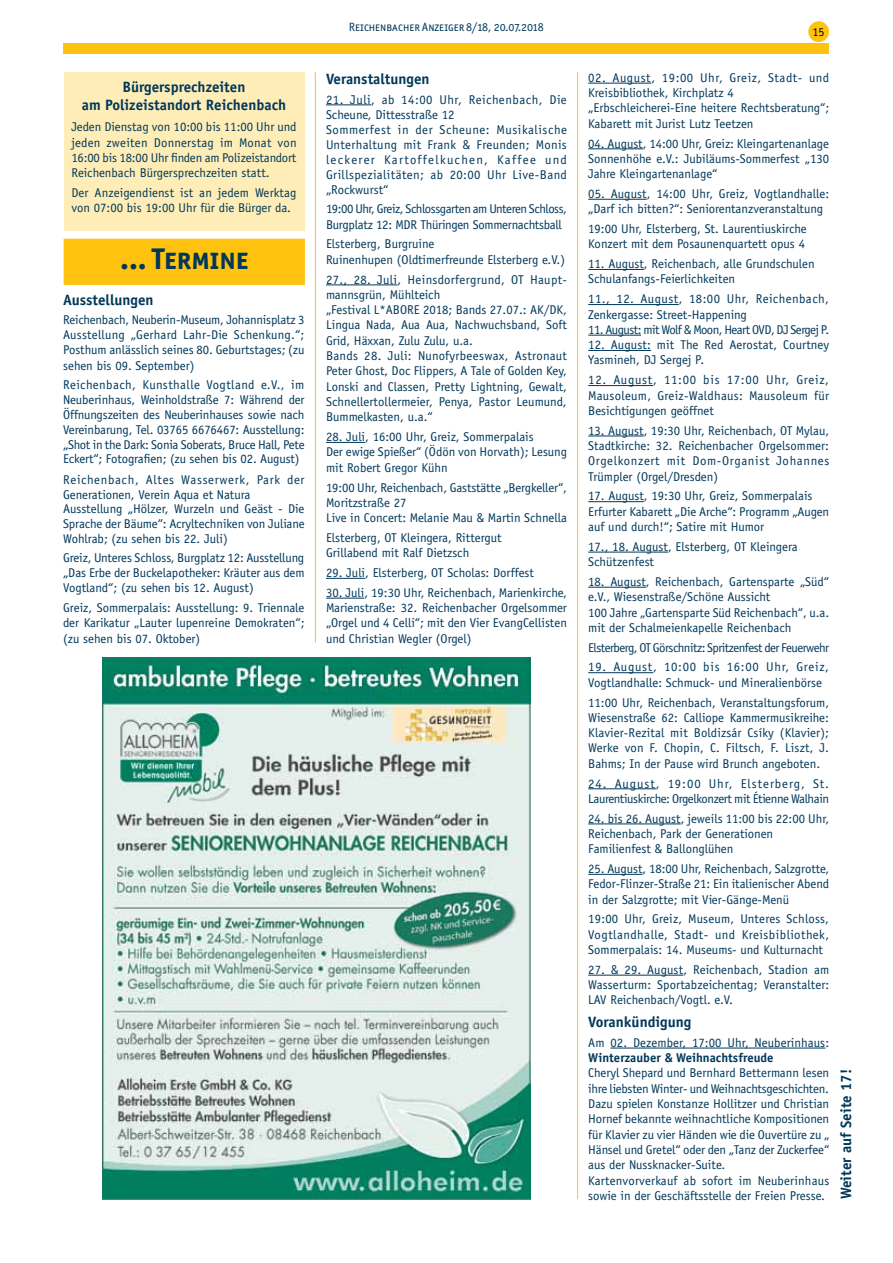
<style>
.page{position:relative;width:893px;height:1263px;background:#fff}
.page>*{position:absolute;margin:0;border:0;box-sizing:border-box;transform-origin:0 0}
.t1{font:30px "Officina San ITC Bold SC";color:#00385a}
.t2{font:700 15px/18px "Officina Sans";color:#00385a;text-align:center}
.t3{font:12.75px/15.3px "Officina Sans";color:#00385a}
.t4{font:12.75px/15px "Officina Sans";letter-spacing:.03em;color:#00385a}
.t5{font:12.75px "Officina Sans";letter-spacing:-.04em;color:#00385a}
.t6{font:12.75px/15.3px "Officina Sans";letter-spacing:-.035em;color:#00385a}
.t7{font:12.75px/15.3px "Officina Sans";letter-spacing:-.03em;color:#00385a}
.t8{font:700 12.75px "Officina Sans";color:#00385a}
.t9{font:12px "Officina San ITC Book SC";color:#00385a}
.t10{font:12px "Officina Sans";color:#000}
</style>
<div class="page">
<div style="left:809px;top:22px;width:19px;height:19px;background:#ffc20e;border-radius:50%"></div>
<div style="left:808px;top:21px;width:21px;height:21px;border:2px solid #ffc20e;border-radius:50%"></div>
<div style="left:64px;top:44px;width:765px;height:10px;background:#ffc20e"></div>
<div style="left:64px;top:72px;width:240px;height:158px;background:#ffedb7"></div>
<div style="left:64px;top:239px;width:241px;height:46px;background:#ffc20e;border:2px solid #ffc20e"></div>
<hr style="left:315px;top:72px;width:1px;height:570px;background:#ffc20e">
<hr style="left:577px;top:72px;width:1px;height:1127px;background:#ffc20e">
<hr style="left:326px;top:105px;width:45px;height:1px;background:#00385a">
<hr style="left:326px;top:285px;width:71px;height:1px;background:#00385a">
<hr style="left:326px;top:442px;width:39px;height:1px;background:#00385a">
<hr style="left:326px;top:578px;width:39px;height:1px;background:#00385a">
<hr style="left:326px;top:598px;width:38px;height:1px;background:#00385a">
<hr style="left:588px;top:83px;width:63px;height:1px;background:#00385a">
<hr style="left:588px;top:149px;width:55px;height:1px;background:#00385a">
<hr style="left:588px;top:199px;width:59px;height:1px;background:#00385a">
<hr style="left:588px;top:269px;width:56px;height:1px;background:#00385a">
<hr style="left:588px;top:304px;width:91px;height:1px;background:#00385a">
<hr style="left:588px;top:335px;width:53px;height:1px;background:#00385a">
<hr style="left:588px;top:350px;width:63px;height:1px;background:#00385a">
<hr style="left:588px;top:385px;width:65px;height:1px;background:#00385a">
<hr style="left:588px;top:436px;width:56px;height:1px;background:#00385a">
<hr style="left:588px;top:501px;width:56px;height:1px;background:#00385a">
<hr style="left:588px;top:552px;width:80px;height:1px;background:#00385a">
<hr style="left:588px;top:587px;width:58px;height:1px;background:#00385a">
<hr style="left:588px;top:672px;width:65px;height:1px;background:#00385a">
<hr style="left:588px;top:788px;width:68px;height:1px;background:#00385a">
<hr style="left:588px;top:824px;width:93px;height:1px;background:#00385a">
<hr style="left:588px;top:874px;width:54px;height:1px;background:#00385a">
<hr style="left:588px;top:975px;width:95px;height:1px;background:#00385a">
<hr style="left:610px;top:1048px;width:215px;height:1px;background:#00385a">
<img style="left:103px;top:658px;width:427px;height:541px">
<p class="t2" style="left:82px;top:78px;width:206px">Bürgersprechzeiten<br>am Polizeistandort Reichenbach</p>
<p class="t3" style="left:71px;top:119px;width:227px;text-align:justify">Jeden Dienstag von 10:00 bis 11:00 Uhr und jeden zweiten Donnerstag im Monat von 16:00 bis 18:00 Uhr finden am Polizeistandort Reichenbach Bürgersprechzeiten statt.</p>
<p class="t3" style="left:71px;top:185px;width:227px">Der Anzeigendienst ist an jedem Werktag von 07:00 bis 19:00 Uhr für die Bürger da.</p>
<h1 class="t1" style="left:120px;top:241px;width:130px">... Termine</h1>
<p class="t2" style="left:63px;top:291px;width:92px">Ausstellungen</p>
<p class="t3" style="left:63px;top:313px;width:243px;text-align:justify">Reichenbach, Neuberin-Museum, Johannisplatz 3<br>Ausstellung „Gerhard Lahr-Die Schenkung.“; Posthum anlässlich seines 80. Geburtstages; (zu sehen bis 09. September)</p>
<p class="t3" style="left:63px;top:377px;width:243px;line-height:14.9px;text-align:justify">Reichenbach, Kunsthalle Vogtland e.V., im Neuberinhaus, Weinholdstraße 7: Während der Öffnungszeiten des Neuberinhauses sowie nach Vereinbarung, Tel. 03765 6676467: Ausstellung: „Shot in the Dark: Sonia Soberats, Bruce Hall, Pete Eckert“; Fotografien; (zu sehen bis 02. August)</p>
<p class="t3" style="left:63px;top:472px;width:243px;line-height:14.7px">Reichenbach, Altes Wasserwerk, Park der Generationen, Verein Aqua et Natura Ausstellung „Hölzer, Wurzeln und Geäst - Die Sprache der Bäume“: Acryltechniken von Juliane Wohlrab; (zu sehen bis 22. Juli)</p>
<p class="t3" style="left:63px;top:551px;width:243px;text-align:justify">Greiz, Unteres Schloss, Burgplatz 12: Ausstellung „Das Erbe der Buckelapotheker: Kräuter aus dem Vogtland“; (zu sehen bis 12. August)</p>
<p class="t3" style="left:63px;top:600px;width:243px;text-align:justify">Greiz, Sommerpalais: Ausstellung: 9. Triennale der Karikatur „Lauter lupenreine Demokraten“; (zu sehen bis 07. Oktober)</p>
<p class="t9" style="left:349px;top:20px;width:196px">Reichenbacher Anzeiger 8/18, 20.07.2018</p>
<p class="t10" style="left:812px;top:25px;width:13px">15</p>
<p class="t2" style="left:326px;top:70px;width:105px">Veranstaltungen</p>
<p class="t4" style="left:326px;top:92px;width:242px">21. Juli, ab 14:00 Uhr, Reichenbach, Die Scheune, Dittesstraße 12<br>Sommerfest in der Scheune: Musikalische Unterhaltung mit Frank &amp; Freunden; Monis leckerer Kartoffelkuchen, Kaffee und Grillspezialitäten; ab 20:00 Uhr Live-Band „Rockwurst“</p>
<p class="t6" style="left:326px;top:201px;width:242px">19:00 Uhr, Greiz, Schlossgarten am Unteren Schloss,<br>Burgplatz 12: MDR Thüringen Sommernachtsball</p>
<p class="t3" style="left:326px;top:237px;width:241px">Elsterberg, Burgruine<br>Ruinenhupen (Oldtimerfreunde Elsterberg e.V.)</p>
<p class="t3" style="left:326px;top:272px;width:243px">27., 28. Juli, Heinsdorfergrund, OT Haupt&shy;mannsgrün, Mühlteich<br>„Festival L*ABORE 2018; Bands 27.07.: AK/DK, Lingua Nada, Aua Aua, Nachwuchsband, Soft Grid, Häxxan, Zulu Zulu, u.a.<br>Bands 28. Juli: Nunofyrbeeswax, Astronaut Peter Ghost, Doc Flippers, A Tale of Golden Key, Lonski and Classen, Pretty Lightning, Gewalt, Schnellertollermeier, Penya, Pastor Leumund, Bummelkasten, u.a.“</p>
<p class="t3" style="left:326px;top:429px;width:243px">28. Juli, 16:00 Uhr, Greiz, Sommerpalais<br>Der ewige Spießer“ (Ödön von Horvath); Lesung mit Robert Gregor Kühn</p>
<p class="t3" style="left:326px;top:480px;width:242px">19:00 Uhr, Reichenbach, Gaststätte „Bergkeller“,<br>Moritzstraße 27<br>Live in Concert: Melanie Mau &amp; Martin Schnella</p>
<p class="t3" style="left:326px;top:530px;width:177px">Elsterberg, OT Kleingera, Rittergut<br>Grillabend mit Ralf Dietzsch</p>
<p class="t3" style="left:326px;top:565px;width:210px">29. Juli, Elsterberg, OT Scholas: Dorffest</p>
<p class="t3" style="left:326px;top:585px;width:242px;text-align:justify">30. Juli, 19:30 Uhr, Reichenbach, Marienkirche, Marienstraße: 32. Reichenbacher Orgelsommer „Orgel und 4 Celli“; mit den Vier EvangCellisten und Christian Wegler (Orgel)</p>
<p class="t3" style="left:588px;top:70px;width:242px">02. August, 19:00 Uhr, Greiz, Stadt- und Kreisbibliothek, Kirchplatz 4 „Erbschleicherei-Eine heitere Rechtsberatung“; Kabarett mit Jurist Lutz Teetzen</p>
<p class="t3" style="left:588px;top:136px;width:242px;text-align:justify">04. August, 14:00 Uhr, Greiz: Kleingartenanlage Sonnenhöhe e.V.: Jubiläums-Sommerfest „130<br>Jahre Kleingartenanlage“</p>
<p class="t3" style="left:588px;top:186px;width:243px">05. August, 14:00 Uhr, Greiz, Vogtlandhalle: „Darf ich bitten?“: Seniorentanzveranstaltung</p>
<p class="t3" style="left:588px;top:221px;width:220px">19:00 Uhr, Elsterberg, St. Laurentiuskirche<br>Konzert mit dem Posaunenquartett opus 4</p>
<p class="t3" style="left:588px;top:256px;width:228px">11. August, Reichenbach, alle Grundschulen<br>Schulanfangs-Feierlichkeiten</p>
<p class="t3" style="left:588px;top:291px;width:242px">11., 12. August, 18:00 Uhr, Reichenbach,<br>Zenkergasse: Street-Happening</p>
<p class="t5" style="left:588px;top:322px;width:243px">11. August: mit Wolf &amp; Moon, Heart OVD, DJ Sergej P.</p>
<p class="t3" style="left:588px;top:337px;width:242px">12. August: mit The Red Aerostat, Courtney<br>Yasmineh, DJ Sergej P.</p>
<p class="t3" style="left:588px;top:372px;width:242px;text-align:justify">12. August, 11:00 bis 17:00 Uhr, Greiz, Mausoleum, Greiz-Waldhaus: Mausoleum für Besichtigungen geöffnet</p>
<p class="t3" style="left:588px;top:423px;width:243px;text-align:justify">13. August, 19:30 Uhr, Reichenbach, OT Mylau, Stadtkirche: 32. Reichenbacher Orgelsommer:<br>Orgelkonzert mit Dom-Organist Johannes Trümpler (Orgel/Dresden)</p>
<p class="t3" style="left:588px;top:488px;width:242px">17. August, 19:30 Uhr, Greiz, Sommerpalais<br>Erfurter Kabarett „Die Arche“: Programm „Augen auf und durch!“; Satire mit Humor</p>
<p class="t3" style="left:588px;top:539px;width:211px">17., 18. August, Elsterberg, OT Kleingera<br>Schützenfest</p>
<p class="t3" style="left:588px;top:574px;width:242px">18. August, Reichenbach, Gartensparte „Süd“ e.V., Wiesenstraße/Schöne Aussicht<br>100 Jahre „Gartensparte Süd Reichenbach“, u.a. mit der Schalmeienkapelle Reichenbach</p>
<p class="t5" style="left:588px;top:640px;width:242px">Elsterberg, OT Görschnitz: Spritzenfest der Feuerwehr</p>
<p class="t3" style="left:588px;top:659px;width:242px">19. August, 10:00 bis 16:00 Uhr, Greiz,<br>Vogtlandhalle: Schmuck- und Mineralienbörse</p>
<p class="t3" style="left:588px;top:695px;width:242px;text-align:justify">11:00 Uhr, Reichenbach, Veranstaltungsforum, Wiesenstraße 62: Calliope Kammermusikreihe:<br>Klavier-Rezital mit Boldizsár Csíky (Klavier); Werke von F. Chopin, C. Filtsch, F. Liszt, J.<br>Bahms; In der Pause wird Brunch angeboten.</p>
<p class="t7" style="left:588px;top:776px;width:242px">24. August, 19:00 Uhr, Elsterberg, St.<br>Laurentiuskirche: Orgelkonzert mit Étienne Walhain</p>
<p class="t3" style="left:588px;top:811px;width:242px">24. bis 26. August, jeweils 11:00 bis 22:00 Uhr,<br>Reichenbach, Park der Generationen<br>Familienfest &amp; Ballonglühen</p>
<p class="t3" style="left:588px;top:861px;width:243px;text-align:justify">25. August, 18:00 Uhr, Reichenbach, Salzgrotte, Fedor-Flinzer-Straße 21: Ein italienischer Abend in der Salzgrotte; mit Vier-Gänge-Menü</p>
<p class="t3" style="left:588px;top:911px;width:242px;text-align:justify">19:00 Uhr, Greiz, Museum, Unteres Schloss, Vogtlandhalle, Stadt- und Kreisbibliothek, Sommerpalais: 14. Museums- und Kulturnacht</p>
<p class="t3" style="left:588px;top:962px;width:243px;text-align:justify">27. &amp; 29. August, Reichenbach, Stadion am Wasserturm: Sportabzeichentag; Veranstalter:<br>LAV Reichenbach/Vogtl. e.V.</p>
<p class="t2" style="left:588px;top:1013px;width:105px">Vorankündigung</p>
<p class="t3" style="left:588px;top:1035px;width:242px">Am 02. Dezember, 17:00 Uhr, Neuberinhaus:</p>
<p class="t8" style="left:588px;top:1050px;width:187px">Winterzauber &amp; Weihnachtsfreude</p>
<p class="t3" style="left:588px;top:1065px;width:243px">Cheryl Shepard und Bernhard Bettermann lesen ihre liebsten Winter- und Weihnachtsgeschichten.<br>Dazu spielen Konstanze Hollitzer und Christian Hornef bekannte weihnachtliche Kompositionen für Klavier zu vier Händen wie die Ouvertüre zu „ Hänsel und Gretel“ oder den „Tanz der Zuckerfee“ aus der Nussknacker-Suite.<br>Kartenvorverkauf ab sofort im Neuberinhaus sowie in der Geschäftsstelle der Freien Presse.</p>
<p class="t2" style="left:837px;top:1199px;width:132px;rotate:-90deg">Weiter auf Seite 17!</p>
</div>
